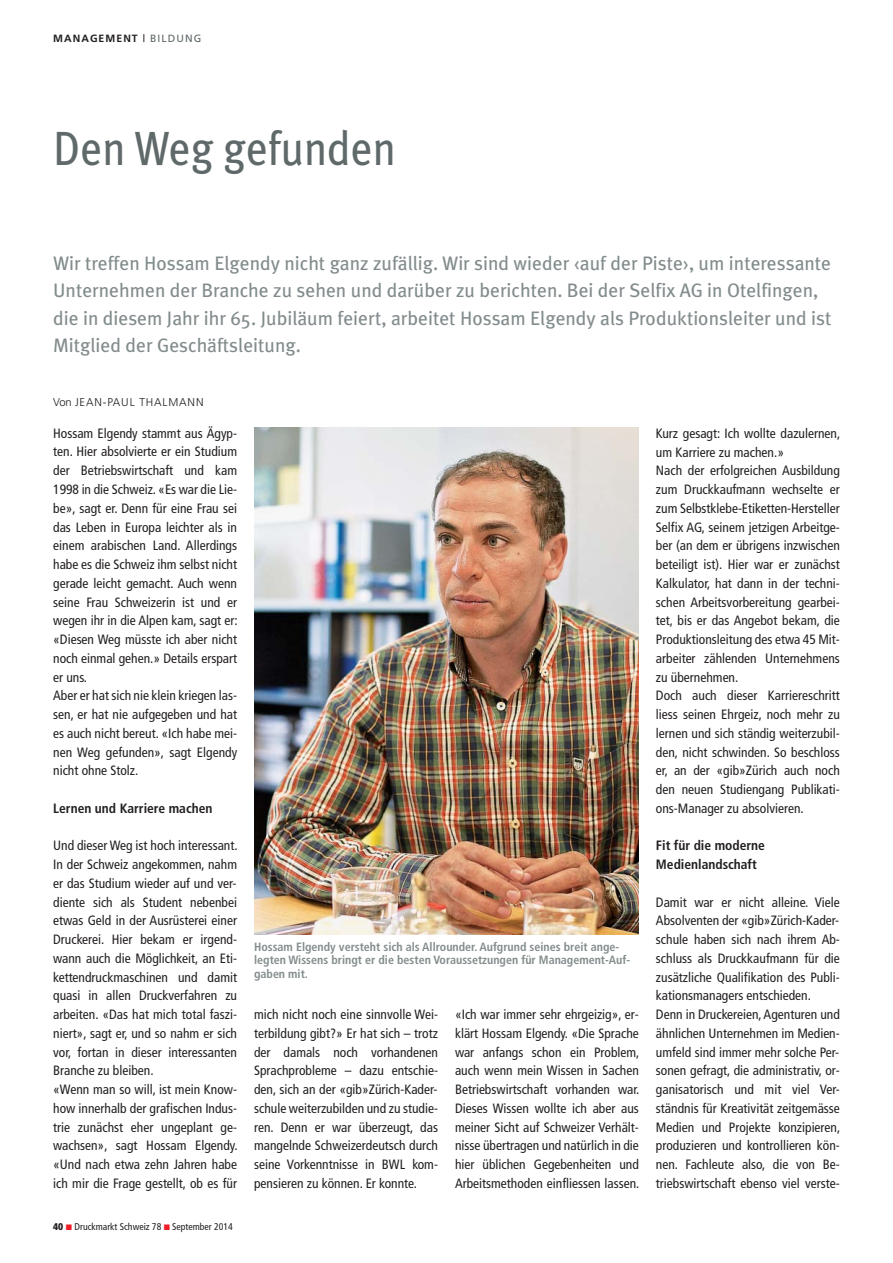
<style>
.page{position:relative;width:893px;height:1263px;background:#fff}
.page>*{position:absolute;margin:0;border:0;box-sizing:border-box;transform-origin:0 0}
.t1{font:48px "Meta Plus";color:#60696a;scale:.9 1}
.t2{font:19.5px/27px "Meta Plus";color:#838c8d}
.t3{font:condensed 13.5px/18.8px "Frutiger";color:#231f20}
.t4{font:700 condensed 13.5px/18.8px "Frutiger";color:#231f20}
.t5{font:700 condensed 12px/13.5px "Frutiger";color:#838c8d}
.t6{font:300 11.25px "Frutiger";letter-spacing:.075em;color:#231f20}
.t7{font:700 10.5px "Frutiger";letter-spacing:.1em;color:#231f20}
.t8{font:condensed 9.75px "Frutiger";color:#231f20}
.s1{font-weight:400}
.s2{font-weight:400;color:#60696a}
.s3{font-weight:900}
</style>
<div class="page">
<img style="left:254px;top:428px;width:385px;height:506px">
<p class="t7" style="left:53px;top:34px;width:150px">MANAGEMENT <span class="s1">|</span> <span class="s2">BILDUNG</span></p>
<h1 class="t1" style="left:53px;top:125px;width:382px">Den Weg gefunden</h1>
<p class="t2" style="left:53px;top:251px;width:780px">Wir treffen Hossam Elgendy nicht ganz zufällig. Wir sind wieder ‹auf der Piste›, um interessante Unternehmen der Branche zu sehen und darüber zu berichten. Bei der Selfix AG in Otelfingen, die in diesem Jahr ihr 65. Jubiläum feiert, arbeitet Hossam Elgendy als Produktionsleiter und ist Mitglied der Geschäftsleitung.</p>
<p class="t6" style="left:53px;top:398px;width:152px">Von JEAN-PAUL THALMANN</p>
<p class="t3" style="left:53px;top:425px;width:186px">Hossam Elgendy stammt aus Ägyp - ten. Hier absolvierte er ein Studium der Betriebswirtschaft und kam<br>1998 in die Schweiz. «Es war die Lie&shy;be», sagt er. Denn für eine Frau sei das Leben in Europa leichter als in einem arabischen Land. Allerdings habe es die Schweiz ihm selbst nicht gerade leicht ge macht. Auch wenn seine Frau Schweizerin ist und er wegen ihr in die Alpen kam, sagt er: «Diesen Weg müsste ich aber nicht noch einmal gehen.» Details erspart er uns.<br>Aber er hat sich nie klein kriegen las&shy;sen, er hat nie aufgegeben und hat es auch nicht bereut. «Ich habe mei&shy;nen Weg gefunden», sagt Elgendy nicht ohne Stolz.</p>
<p class="t4" style="left:53px;top:800px;width:161px">Lernen und Karriere machen</p>
<p class="t3" style="left:53px;top:837px;width:186px">Und dieser Weg ist hoch interessant.<br>In der Schweiz angekommen, nahm er das Studium wieder auf und ver&shy;diente sich als Student nebenbei etwas Geld in der Ausrüsterei einer Druckerei. Hier bekam er irgend&shy;wann auch die Möglichkeit, an Eti - ket tendruckmaschinen und damit quasi in allen Druckverfahren zu arbeiten. «Das hat mich total faszi&shy;niert», sagt er, und so nahm er sich vor, fortan in dieser interessanten Branche zu bleiben.<br>«Wenn man so will, ist mein Know&shy;how innerhalb der grafischen Indus - trie zunächst eher ungeplant ge - wachsen», sagt Hossam Elgendy. «Und nach etwa zehn Jahren habe ich mir die Frage gestellt, ob es für</p>
<p class="t8" style="left:53px;top:1222px;width:181px"><span class="s3">40</span> Druckmarkt Schweiz 78 September 2014</p>
<p class="t5" style="left:254px;top:940px;width:378px">Hossam Elgendy versteht sich als Allrounder. Aufgrund seines breit ange - legten Wissens bringt er die besten Voraussetzungen für Management-Auf&shy;gaben mit.</p>
<p class="t3" style="left:254px;top:1006px;width:185px;text-align:justify">mich nicht noch eine sinnvolle Wei&shy;terbildung gibt?» Er hat sich – trotz der damals noch vorhandenen Sprachprobleme – dazu entschie&shy;den, sich an der «gib»Zürich-Kader&shy;schule weiterzubilden und zu studie&shy;ren. Denn er war überzeugt, das mangelnde Schweizerdeutsch durch seine Vorkenntnisse in BWL kom&shy;pensieren zu können. Er konnte.</p>
<p class="t3" style="left:455px;top:1006px;width:186px;text-align:justify">«Ich war immer sehr ehrgeizig», er - klärt Hossam Elgendy. «Die Sprache war anfangs schon ein Problem, auch wenn mein Wissen in Sachen Betriebswirtschaft vorhanden war.<br>Dieses Wissen wollte ich aber aus meiner Sicht auf Schweizer Verhält&shy;nisse übertragen und natürlich in die hier üblichen Gegebenheiten und Arbeitsmethoden einfliessen lassen.</p>
<p class="t3" style="left:656px;top:425px;width:186px">Kurz gesagt: Ich wollte dazulernen, um Karriere zu machen.»<br>Nach der erfolgreichen Ausbildung zum Druckkaufmann wechselte er zum Selbstklebe-Etiketten-Hersteller Selfix AG, seinem jetzigen Arbeitge&shy;ber (an dem er übrigens inzwischen beteiligt ist). Hier war er zunächst Kalkulator, hat dann in der techni&shy;schen Arbeitsvorbereitung gearbei&shy;tet, bis er das Angebot bekam, die Produktionsleitung des etwa 45 Mit&shy;arbeiter zählenden Unternehmens zu übernehmen.<br>Doch auch dieser Karriereschritt liess seinen Ehrgeiz, noch mehr zu lernen und sich ständig weiterzubil&shy;den, nicht schwinden. So beschloss er, an der «gib»Zürich auch noch den neuen Studiengang Publikati&shy;ons-Manager zu absolvieren.</p>
<p class="t4" style="left:656px;top:837px;width:110px">Fit für die moderne<br>Medienlandschaft</p>
<p class="t3" style="left:656px;top:894px;width:186px">Damit war er nicht alleine. Viele Absolventen der «gib»Zürich-Kader&shy;schule haben sich nach ihrem Ab - schluss als Druckkaufmann für die zusätzliche Qualifikation des Publi&shy;kationsmanagers entschieden.<br>Denn in Druckereien, Agenturen und ähnlichen Unternehmen im Medien&shy;umfeld sind immer mehr solche Per&shy;sonen gefragt, die administrativ, or - ga ni sa torisch und mit viel Ver - ständ nis für Kreativität zeitge mässe Medien und Projekte konzipieren, produ zie ren und kontrollieren kön - nen. Fachleute also, die von Be - triebs wirtschaft eben so viel verste -</p>
</div>
